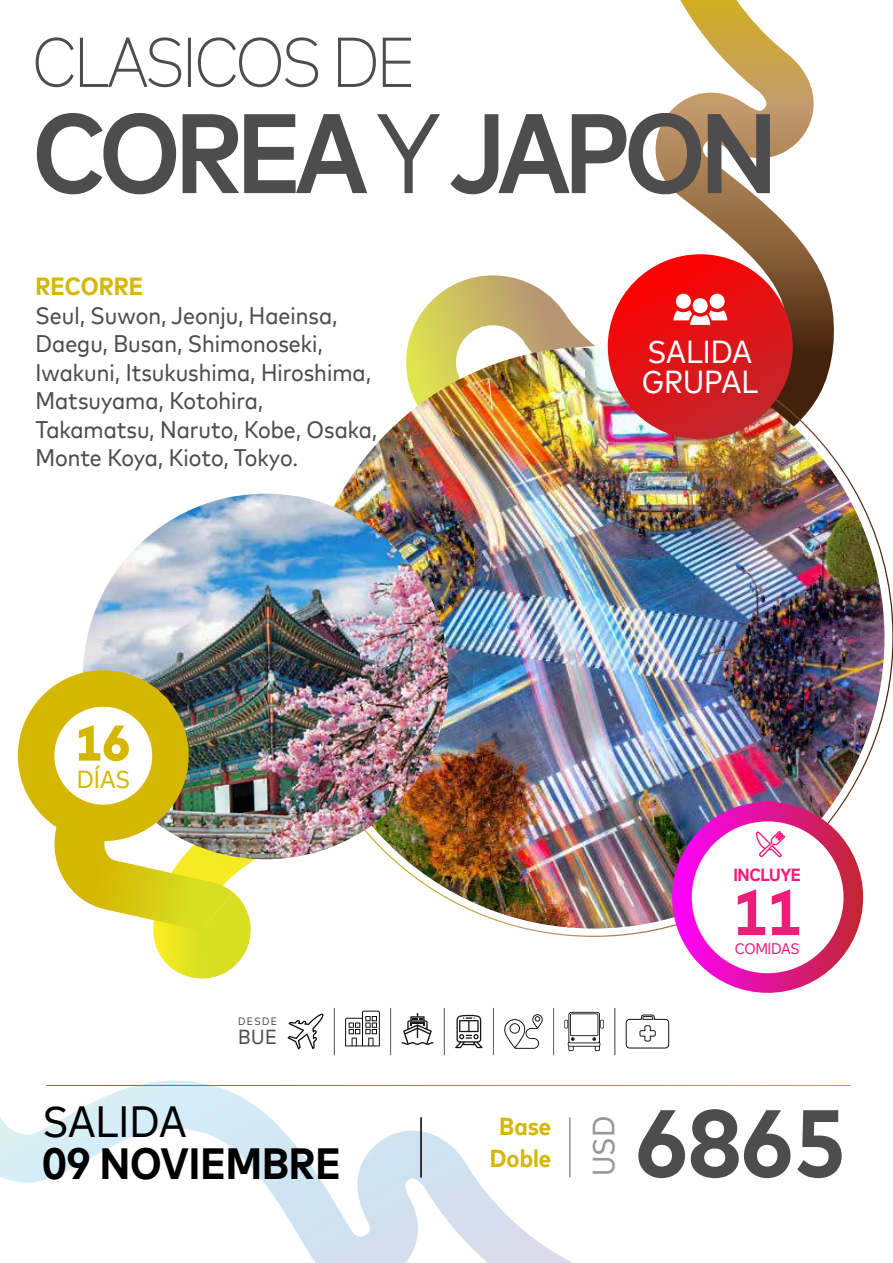
<style>
.page{position:relative;width:893px;height:1263px;background:#fff}
.page>*{position:absolute;margin:0;border:0;box-sizing:border-box;transform-origin:0 0}
.t1{font:500 110.1px "Mark For MC Narrow W00";letter-spacing:-.05em;color:#4d4d4d}
.t2{font:700 95.55px "Mark For MC Narrow W00";color:#4d4d4d}
.t3{font:700 64.5px "Mark For MC Narrow W00";color:#ec1e79}
.t4{font:800 50.1px "Mark For MC Narrow W00";color:#d5b600}
.t5{font:700 43.65px "Mark For MC Narrow W00";color:#000}
.t6{font:43.65px "Mark For MC Narrow W00";color:#000}
.t7{font:31.8px/29.5px "Mark For MC Narrow W00";color:#fff}
.t8{font:30.75px "Mark For MC Narrow W00";color:#979797}
.t9{font:700 24.75px "Mark For MC Narrow W00";color:#d5b600}
.t10{font:24.6px "Mark For MC Narrow W00";color:#d5b600}
.t11{font:700 24.45px/31.7px "Mark For MC Narrow W00";color:#d5b600;text-align:center}
.t12{font:24px/28.5px "Mark For MC Narrow W00";color:#4d4d4d}
.t13{font:20.25px "Mark For MC Narrow W00";color:#4d4d4d}
.t14{font:700 17.55px "Mark For MC Narrow W00";letter-spacing:-.025em;color:#ec1e79}
.t15{font:15.45px "Mark For MC Narrow W00";letter-spacing:-.03em;color:#ec1e79}
.t16{font:10.8px "Mark For MC Narrow W00";letter-spacing:.12em;color:#4d4d4d}
.s1{font-weight:300}
</style>
<div class="page">
<svg style="left:407px;top:275px;width:188px;height:73px"></svg>
<svg style="left:0;top:1080px;width:573px;height:183px"></svg>
<hr style="left:46px;top:1085px;width:804px;height:1px;background:#fff">
<hr style="left:569px;top:1118px;width:1px;height:59px;background:#676767">
<hr style="left:420px;top:1118px;width:2px;height:59px;background:#000">
<svg style="left:650px;top:0;width:184px;height:348px"></svg>
<img style="left:406px;top:348px;width:427px;height:30px">
<img style="left:293px;top:378px;width:600px;height:559px">
<svg style="left:35px;top:37px;width:147px;height:51px"></svg>
<div style="left:188px;top:38px;width:3px;height:49px;border:2px solid #4d4d4d"></div>
<svg style="left:197px;top:37px;width:122px;height:51px"></svg>
<svg style="left:338px;top:37px;width:73px;height:50px"></svg>
<svg style="left:36px;top:113px;width:332px;height:82px"></svg>
<svg style="left:377px;top:114px;width:63px;height:80px"></svg>
<svg style="left:450px;top:112px;width:321px;height:83px"></svg>
<img style="left:83px;top:494px;width:365px;height:365px;border-radius:183px">
<svg style="left:672px;top:802px;width:191px;height:191px;background:#e01798"></svg>
<div style="left:692px;top:821px;width:151px;height:152px;background:#fff;border-radius:50%"></div>
<svg style="left:756px;top:831px;width:29px;height:27px"></svg>
<div style="left:608px;top:254px;width:185px;height:185px;background:linear-gradient(to bottom,#fc0506,#c52328);border-radius:92px"></div>
<svg style="left:673px;top:294px;width:54px;height:31px"></svg>
<img style="left:17px;top:659px;width:237px;height:320px">
<svg style="left:334px;top:1008px;width:1px;height:47px"></svg>
<svg style="left:390px;top:1008px;width:1px;height:47px"></svg>
<svg style="left:444px;top:1008px;width:1px;height:47px"></svg>
<svg style="left:493px;top:1008px;width:1px;height:47px"></svg>
<svg style="left:553px;top:1008px;width:1px;height:47px"></svg>
<svg style="left:615px;top:1008px;width:1px;height:47px"></svg>
<svg style="left:288px;top:1013px;width:36px;height:36px"></svg>
<svg style="left:626px;top:1014px;width:43px;height:34px"></svg>
<svg style="left:564px;top:1012px;width:40px;height:39px"></svg>
<svg style="left:345px;top:1011px;width:35px;height:35px"></svg>
<svg style="left:504px;top:1014px;width:39px;height:35px"></svg>
<svg style="left:455px;top:1015px;width:28px;height:33px"></svg>
<svg style="left:401px;top:1013px;width:32px;height:32px"></svg>
<h1 class="t1" style="left:33px;top:71px;width:746px">COREA <span class="s1">Y</span> JAPON</h1>
<p class="t9" style="left:36px;top:268px;width:109px">RECORRE</p>
<p class="t12" style="left:35px;top:299px;width:343px">Seul, Suwon, Jeonju, Haeinsa,<br>Daegu, Busan, Shimonoseki,<br>Iwakuni, Itsukushima, Hiroshima,<br>Matsuyama, Kotohira,<br>Takamatsu, Naruto, Kobe, Osaka,<br>Monte Koya, Kioto, Tokyo.</p>
<h3 class="t4" style="left:75px;top:705px;width:57px">16</h3>
<p class="t10" style="left:77px;top:761px;width:55px">DÍAS</p>
<p class="t16" style="left:238px;top:1013px;width:41px">DESDE</p>
<p class="t13" style="left:238px;top:1022px;width:41px">BUE</p>
<h3 class="t6" style="left:42px;top:1090px;width:146px">SALIDA</h3>
<h3 class="t5" style="left:42px;top:1131px;width:300px">09 NOVIEMBRE</h3>
<h3 class="t7" style="left:642px;top:335px;width:118px">SALIDA<br>GRUPAL</h3>
<p class="t14" style="left:733px;top:862px;width:69px">INCLUYE</p>
<h3 class="t3" style="left:732px;top:864px;width:71px">11</h3>
<p class="t15" style="left:735px;top:937px;width:66px">COMIDAS</p>
<p class="t11" style="left:490px;top:1109px;width:63px">Base<br>Doble</p>
<p class="t8" style="left:581px;top:1176px;width:62px;rotate:-90deg">USD</p>
<h2 class="t2" style="left:635px;top:1071px;width:212px">6865</h2>
</div>
